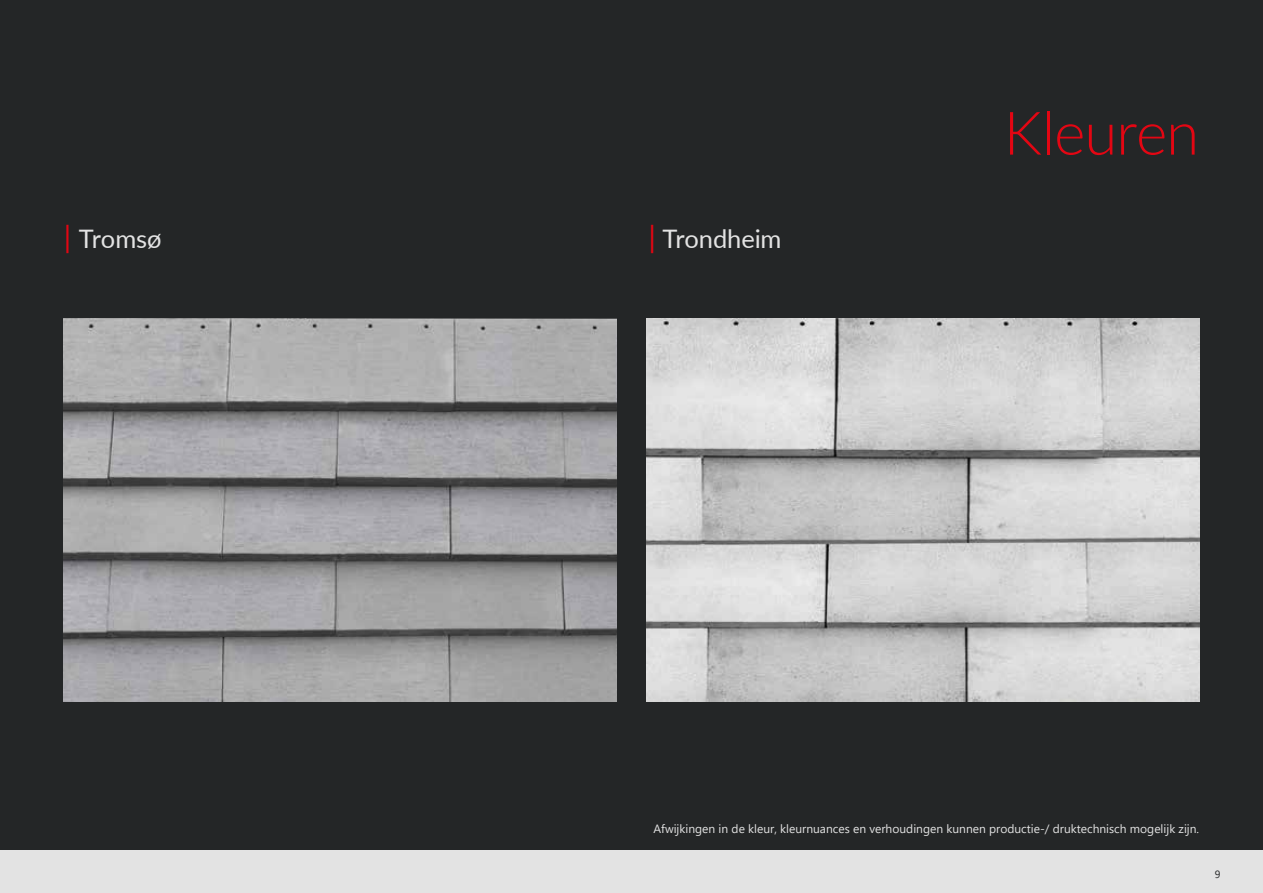
<style>
.page{position:relative;width:1263px;height:893px;background:#242627}
.page>*{position:absolute;margin:0;border:0;box-sizing:border-box;transform-origin:0 0}
.t1{font:300 60px "Lato";letter-spacing:-.015em;color:#e30613}
.t2{font:25.5px "Lato";letter-spacing:-.005em;color:#e3e3e3}
.t3{font:12px "Segoe UI";color:#e3e3e3}
.t4{font:10.5px "Segoe UI";color:#242627}
.s1{font-size:30px;color:#e30613}
</style>
<div class="page">
<div style="left:0;top:850px;width:1263px;height:43px;background:#e3e3e3"></div>
<img style="left:64px;top:319px;width:553px;height:383px">
<img style="left:646px;top:319px;width:553px;height:383px">
<h2 class="t2" style="left:64px;top:220px;width:99px"><span class="s1">|</span> Tromsø</h2>
<h2 class="t2" style="left:648px;top:220px;width:135px"><span class="s1">|</span> Trondheim</h2>
<h1 class="t1" style="left:1004px;top:91px;width:197px">Kleuren</h1>
<p class="t3" style="left:654px;top:818px;width:547px">Afwijkingen in de kleur, kleurnuances en verhoudingen kunnen productie-/ druktechnisch mogelijk zijn.</p>
<p class="t4" style="left:1215px;top:864px;width:7px">9</p>
</div>
